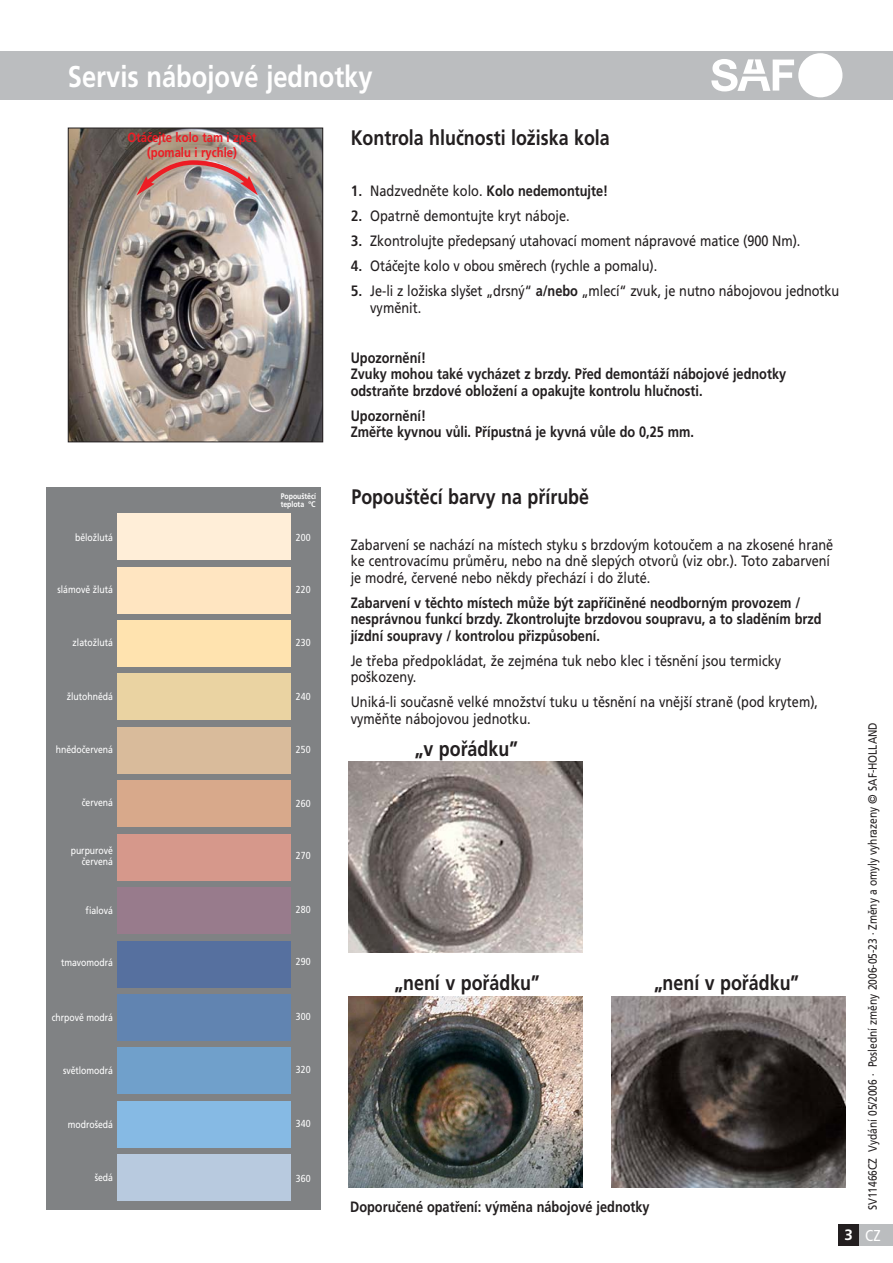
<style>
.page{position:relative;width:893px;height:1263px;background:#fff}
.page>*{position:absolute;margin:0;border:0;box-sizing:border-box;transform-origin:0 0}
.t1{font:700 30px "Frutiger CE";color:#fff;scale:.85 1}
.t2{font:700 21px "Frutiger CE";color:#231f20;scale:.85 1}
.t3{font:condensed 15.75px "Frutiger";color:#fff}
.t4{font:15px/16.5px "Frutiger CE";color:#231f20;scale:.85 1}
.t5{font:700 15px/16.5px "Frutiger CE";color:#231f20;scale:.85 1}
.t6{font:700 15px "Frutiger";color:#fff}
.t7{font:700 13.35px/15px "Frutiger CE";color:#ed1c24;text-align:center;scale:.85 1}
.t8{font:12px "Frutiger CE";color:#231f20;scale:.85 1}
.t9{font:10.2px/11.2px "Frutiger CE";color:#fff;text-align:right;scale:.85 1}
.t10{font:condensed 10.2px "Frutiger";color:#fff}
.t11{font:700 8.1px/8.1px "Frutiger CE";color:#fff;scale:.85 1}
.s1{font-family:"Frutiger";font-stretch:condensed}
.s2{font-weight:400}
.s3{font-family:"Frutiger";font-weight:700;font-stretch:condensed}
.s4{font-weight:700}
</style>
<div class="page">
<div style="left:0;top:51px;width:892px;height:48px;background:#bbbdbf"></div>
<div style="left:837px;top:1225px;width:22px;height:21px;background:#231f20"></div>
<div style="left:798px;top:53px;width:44px;height:44px;background:#fff;border-radius:50%"></div>
<svg style="left:711px;top:59px;width:83px;height:32px"></svg>
<div style="left:859px;top:1225px;width:33px;height:21px;background:#bbbdbf"></div>
<img style="left:348px;top:997px;width:234px;height:191px">
<img style="left:611px;top:997px;width:234px;height:191px">
<img style="left:348px;top:761px;width:234px;height:192px">
<div style="left:46px;top:488px;width:275px;height:722px;background:#808284"></div>
<div style="left:117px;top:514px;width:173px;height:46px;background:#ffeed8"></div>
<div style="left:117px;top:567px;width:173px;height:46px;background:#ffe5c1"></div>
<div style="left:117px;top:620px;width:173px;height:47px;background:#ffe3af"></div>
<div style="left:117px;top:674px;width:173px;height:46px;background:#ead3a2"></div>
<div style="left:117px;top:727px;width:173px;height:47px;background:#d9bb9b"></div>
<div style="left:117px;top:781px;width:173px;height:46px;background:#d8a98b"></div>
<div style="left:117px;top:834px;width:173px;height:46px;background:#d6988b"></div>
<div style="left:117px;top:888px;width:173px;height:46px;background:#987b8c"></div>
<div style="left:117px;top:941px;width:173px;height:46px;background:#56709f"></div>
<div style="left:117px;top:994px;width:173px;height:47px;background:#6184b1"></div>
<div style="left:117px;top:1048px;width:173px;height:46px;background:#70a0cb"></div>
<div style="left:117px;top:1101px;width:173px;height:47px;background:#86bae4"></div>
<div style="left:117px;top:1155px;width:173px;height:46px;background:#b8cadf"></div>
<img style="left:70px;top:130px;width:251px;height:310px">
<div style="left:68px;top:128px;width:255px;height:314px;border:1px solid #231f20"></div>
<img style="left:136px;top:158px;width:122px;height:37px">
<h1 class="t1" style="left:68px;top:62px;width:360px">Servis nábojové jednotky</h1>
<p class="t7" style="left:127px;top:131px;width:153px">Otáčejte kolo tam i zpět (pomalu i rychle)</p>
<h2 class="t2" style="left:351px;top:128px;width:306px">Kontrola hlučnosti ložiska kola</h2>
<p class="t5" style="left:351px;top:183px;width:304px"><span class="s1">1.</span> <span class="s2">Nadzvedněte kolo.</span> Kolo nedemontujte!</p>
<p class="t4" style="left:351px;top:208px;width:259px"><span class="s3">2.</span> Opatrně demontujte kryt náboje.</p>
<p class="t4" style="left:351px;top:233px;width:530px"><span class="s3">3.</span> Zkontrolujte předepsaný utahovací moment nápravové matice (900 Nm).</p>
<p class="t4" style="left:351px;top:258px;width:362px"><span class="s3">4.</span> Otáčejte kolo v obou směrech (rychle a pomalu).</p>
<p class="t4" style="left:370px;top:283px;width:553px;text-indent:-20px"><span class="s3">5.</span> Je-li z ložiska slyšet „drsný“ <span class="s4">a/nebo</span> „mlecí“ zvuk, je nutno nábojovou jednotku vyměnit.</p>
<p class="t5" style="left:350px;top:350px;width:514px">Upozornění!<br>Zvuky mohou také vycházet z brzdy. Před demontáží nábojové jednotky odstraňte brzdové obložení a opakujte kontrolu hlučnosti.</p>
<p class="t5" style="left:350px;top:408px;width:405px">Upozornění!<br>Změřte kyvnou vůli. Přípustná je kyvná vůle do 0,25 mm.</p>
<p class="t9" style="left:75px;top:532px;width:46px">běložlutá</p>
<p class="t9" style="left:57px;top:584px;width:67px">slámově žlutá</p>
<p class="t9" style="left:73px;top:637px;width:49px">zlatožlutá</p>
<p class="t9" style="left:67px;top:691px;width:56px">žlutohnědá</p>
<p class="t9" style="left:56px;top:744px;width:69px">hnědočervená</p>
<p class="t9" style="left:82px;top:798px;width:38px">červená</p>
<p class="t9" style="left:71px;top:845px;width:51px">purpurově červená</p>
<p class="t9" style="left:86px;top:905px;width:34px">fialová</p>
<p class="t9" style="left:61px;top:957px;width:63px">tmavomodrá</p>
<p class="t9" style="left:52px;top:1012px;width:74px">chrpově modrá</p>
<p class="t9" style="left:63px;top:1065px;width:60px">světlomodrá</p>
<p class="t9" style="left:68px;top:1119px;width:55px">modrošedá</p>
<p class="t9" style="left:95px;top:1173px;width:23px">šedá</p>
<p class="t11" style="left:281px;top:492px;width:43px">Popouštěcí teplota <span class="s1">ºC</span></p>
<p class="t10" style="left:296px;top:533px;width:16px">200</p>
<p class="t10" style="left:296px;top:585px;width:16px">220</p>
<p class="t10" style="left:296px;top:638px;width:16px">230</p>
<p class="t10" style="left:296px;top:692px;width:16px">240</p>
<p class="t10" style="left:296px;top:745px;width:16px">250</p>
<p class="t10" style="left:296px;top:799px;width:16px">260</p>
<p class="t10" style="left:296px;top:852px;width:16px">270</p>
<p class="t10" style="left:296px;top:905px;width:16px">280</p>
<p class="t10" style="left:296px;top:957px;width:16px">290</p>
<p class="t10" style="left:296px;top:1012px;width:16px">300</p>
<p class="t10" style="left:296px;top:1066px;width:16px">320</p>
<p class="t10" style="left:296px;top:1120px;width:16px">340</p>
<p class="t10" style="left:296px;top:1175px;width:16px">360</p>
<h2 class="t2" style="left:351px;top:486px;width:281px">Popouštěcí barvy na přírubě</h2>
<p class="t4" style="left:351px;top:537px;width:569px">Zabarvení se nachází na místech styku s brzdovým kotoučem a na zkosené hraně ke centrovacímu průměru, nebo na dně slepých otvorů (viz obr.). Toto zabarvení je modré, červené nebo někdy přechází i do žluté.</p>
<p class="t5" style="left:351px;top:595px;width:555px">Zabarvení v těchto místech může být zapříčiněné neodborným provozem / nesprávnou funkcí brzdy. Zkontrolujte brzdovou soupravu, a to sladěním brzd jízdní soupravy / kontrolou přizpůsobení.</p>
<p class="t4" style="left:351px;top:653px;width:508px">Je třeba předpokládat, že zejména tuk nebo klec i těsnění jsou termicky poškozeny.</p>
<p class="t4" style="left:351px;top:695px;width:551px">Uniká-li současně velké množství tuku u těsnění na vnější straně (pod krytem), vyměňte nábojovou jednotku.</p>
<h2 class="t2" style="left:415px;top:738px;width:123px">„v pořádku”</h2>
<h2 class="t2" style="left:394px;top:972px;width:172px">„není v pořádku”</h2>
<h2 class="t2" style="left:654px;top:972px;width:172px">„není v pořádku”</h2>
<p class="t5" style="left:350px;top:1199px;width:354px">Doporučené opatření: výměna nábojové jednotky</p>
<p class="t8" style="left:867px;top:1210px;width:576px;rotate:-90deg">SV11466CZ Vydání 05/2006 <span class="s1">·</span> Poslední změny 2006-05-23 <span class="s1">·</span> Změny a omyly vyhrazeny © SAF-HOLLAND</p>
<p class="t6" style="left:844px;top:1229px;width:10px">3</p>
<p class="t3" style="left:865px;top:1229px;width:17px">CZ</p>
</div>
